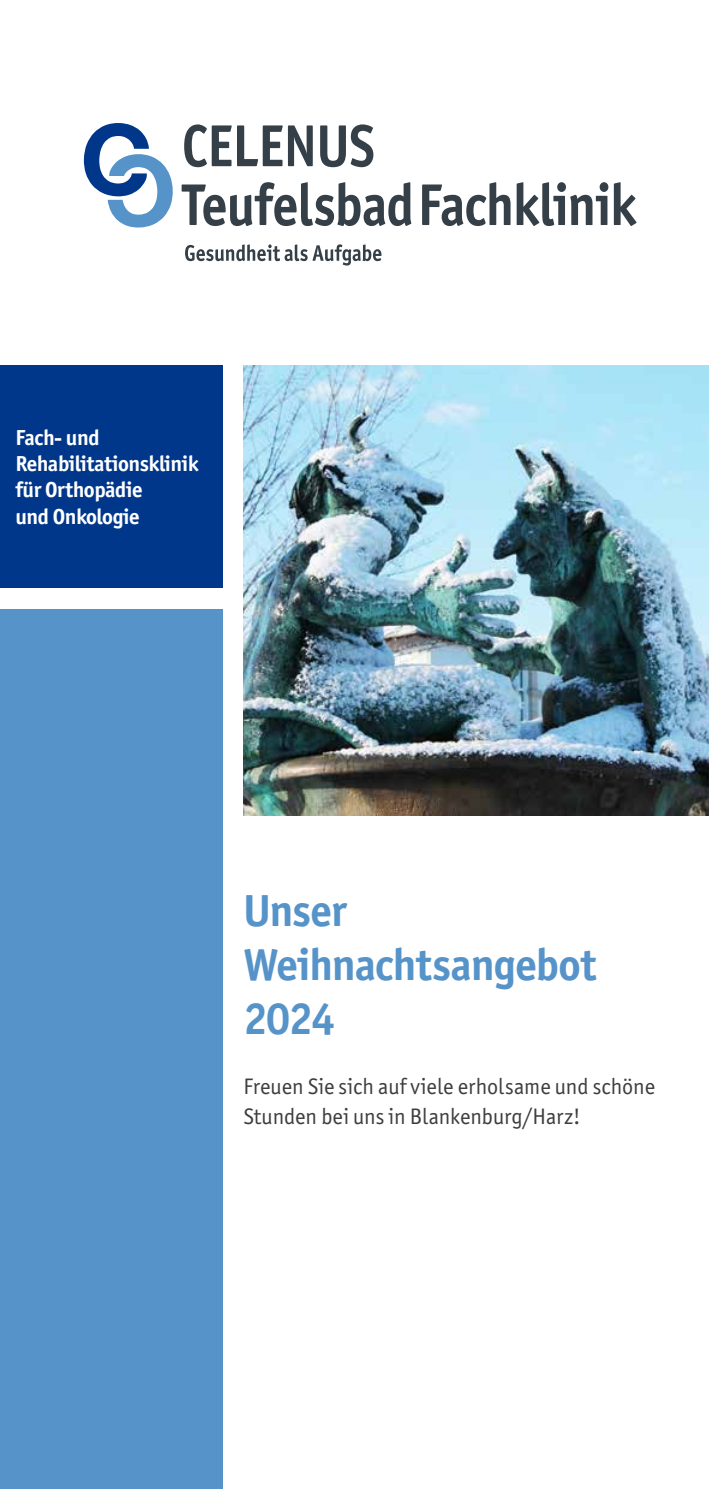
<style>
.page{position:relative;width:709px;height:1489px;background:#fff}
.page>*{position:absolute;margin:0;border:0;box-sizing:border-box;transform-origin:0 0}
.t1{font:700 45px/54px "Officina Sans ITC Pro";letter-spacing:-.02em;color:#5693c9}
.t2{font:22.5px/30px "Officina Sans ITC Pro";color:#3e3d40}
.t3{font:700 21.75px/26.5px "Officina Sans ITC Pro";letter-spacing:-.02em;color:#fff}
</style>
<div class="page">
<div style="left:0;top:366px;width:222px;height:222px;background:#00378b"></div>
<div style="left:0;top:609px;width:222px;height:879px;background:#5693c9"></div>
<img style="left:243px;top:366px;width:466px;height:449px">
<svg style="left:184px;top:124px;width:129px;height:43px"></svg>
<svg style="left:320px;top:124px;width:53px;height:43px"></svg>
<svg style="left:84px;top:123px;width:89px;height:105px"></svg>
<svg style="left:182px;top:182px;width:229px;height:44px"></svg>
<svg style="left:422px;top:182px;width:88px;height:44px"></svg>
<svg style="left:516px;top:182px;width:92px;height:44px"></svg>
<svg style="left:614px;top:182px;width:22px;height:44px"></svg>
<svg style="left:185px;top:244px;width:196px;height:21px"></svg>
<p class="t3" style="left:15px;top:424px;width:185px">Fach- und<br>Rehabilitationsklinik für Orthopädie<br>und Onkologie</p>
<h1 class="t1" style="left:243px;top:883px;width:355px">Unser<br>Weihnachtsangebot<br>2024</h1>
<p class="t2" style="left:243px;top:1071px;width:413px">Freuen Sie sich auf viele erholsame und schöne<br>Stunden bei uns in Blankenburg/Harz!</p>
</div>
